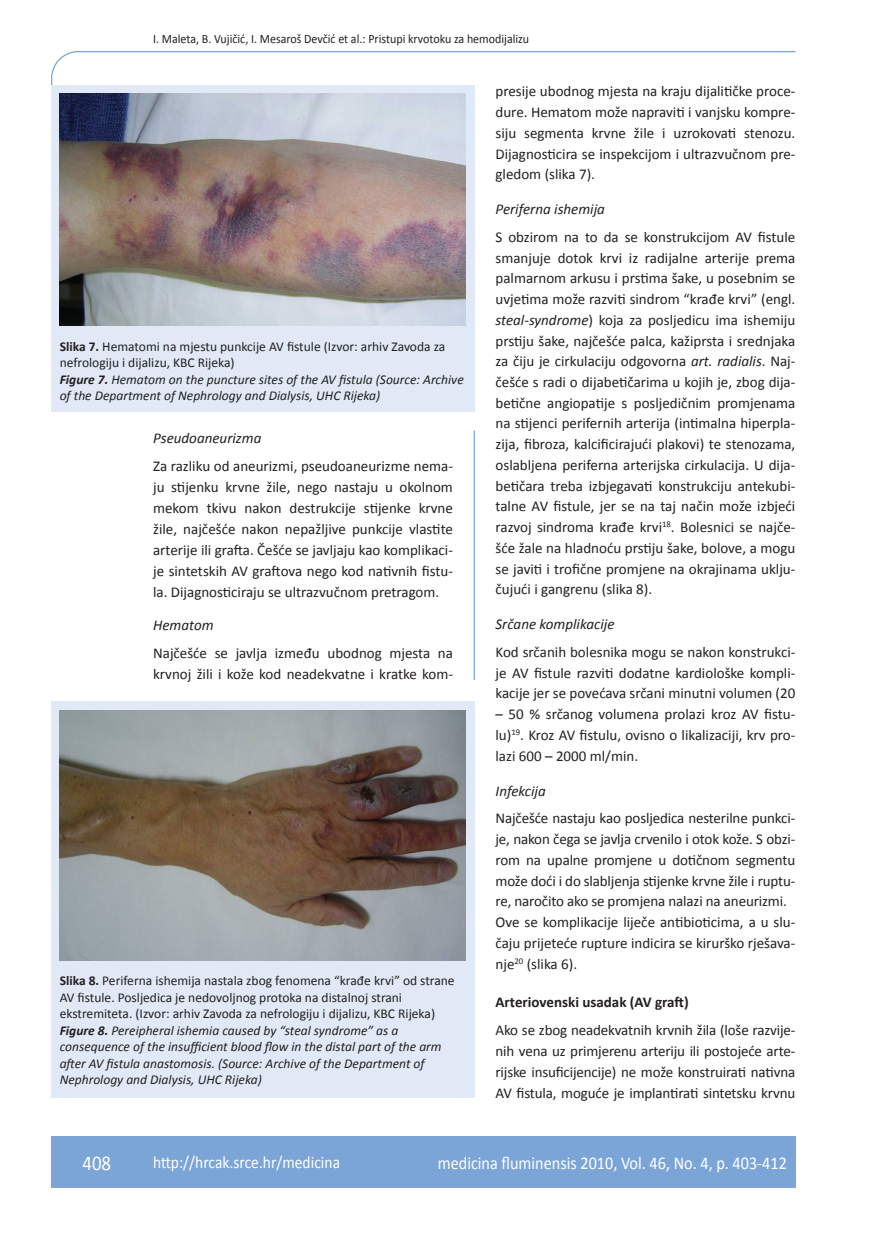
<style>
.page{position:relative;width:872px;height:1234px;background:#fff}
.page>*{position:absolute;margin:0;border:0;box-sizing:border-box;transform-origin:0 0}
.t1{font:21px "Calibri";color:#fff;scale:.9 1}
.t2{font:18px "Calibri";color:#fff;scale:.9 1}
.t3{font:17.25px "Calibri";color:#fff;scale:.9 1}
.t4{font:15px/20.7px "Calibri";color:#231f20;text-align:justify}
.t5{font:italic 15px "Calibri";color:#231f20}
.t6{font:700 15px "Calibri";color:#231f20}
.t7{font:italic 13.5px/16.5px "Calibri";color:#231f20}
.t8{font:12.75px "Calibri";color:#231f20;scale:.94 1}
.s1{font-weight:700;font-style:normal}
.s2{font-style:normal}
.s3{font-weight:700}
.s4{font-style:italic}
</style>
<div class="page">
<svg style="left:51px;top:51px;width:745px;height:275px"></svg>
<hr style="left:473px;top:430px;width:2px;height:249px;background:#7ca5d7">
<div style="left:51px;top:1135px;width:744px;height:51px;background:#7ca5d7"></div>
<div style="left:51px;top:85px;width:423px;height:326px;background:#e1e9f6"></div>
<img style="left:60px;top:94px;width:406px;height:231px">
<div style="left:51px;top:701px;width:423px;height:396px;background:#e1e9f6"></div>
<img style="left:60px;top:710px;width:406px;height:249px">
<p class="t8" style="left:153px;top:30px;width:401px">I. Maleta, B. Vujičić, I. Mesaroš Devčić et al.: Pristupi krvotoku za hemodijalizu</p>
<p class="t7" style="left:60px;top:337px;width:405px"><span class="s1">Slika 7.</span> <span class="s2">Hematomi na mjestu punkcije AV fistule (Izvor: arhiv Zavoda za nefrologiju i dijalizu, KBC Rijeka)<br></span><span class="s3">Figure 7.</span> Hematom on the puncture sites of the AV fistula (Source: Archive of the Department of Nephrology and Dialysis, UHC Rijeka)</p>
<p class="t5" style="left:153px;top:429px;width:110px">Pseudoaneurizma</p>
<p class="t4" style="left:153px;top:455px;width:301px">Za razliku od aneurizmi, pseudoaneurizme nema&shy;ju stijenku krvne žile, nego nastaju u okolnom mekom tkivu nakon destrukcije stijenke krvne žile, najčešće nakon nepažljive punkcije vlastite arterije ili grafta. Češće se javljaju kao komplikaci&shy;je sintetskih AV graftova nego kod nativnih fistu&shy;la. Dijagnosticiraju se ultrazvučnom pretragom.</p>
<p class="t5" style="left:153px;top:615px;width:62px">Hematom</p>
<p class="t4" style="left:153px;top:641px;width:301px">Najčešće se javlja između ubodnog mjesta na krvnoj žili i kože kod neadekvatne i kratke kom-</p>
<p class="t7" style="left:60px;top:971px;width:396px"><span class="s1">Slika 8.</span> <span class="s2">Periferna ishemija nastala zbog fenomena “krađe krvi” od strane AV fistule. Posljedica je nedovoljnog protoka na distalnoj strani ekstremiteta. (Izvor: arhiv Zavoda za nefrologiju i dijalizu, KBC Rijeka)<br></span><span class="s3">Figure 8.</span> Pereipheral ishemia caused by “steal syndrome” as a consequence of the insufficient blood flow in the distal part of the arm after AV fistula anastomosis. (Source: Archive of the Department of Nephrology and Dialysis, UHC Rijeka)</p>
<p class="t4" style="left:495px;top:80px;width:301px">presije ubodnog mjesta na kraju dijalitičke proce&shy;dure. Hematom može napraviti i vanjsku kompre&shy;siju segmenta krvne žile i uzrokovati stenozu.<br>Dijagnosticira se inspekcijom i ultrazvučnom pre&shy;gledom (slika 7).</p>
<p class="t5" style="left:495px;top:200px;width:111px">Periferna ishemija</p>
<p class="t4" style="left:495px;top:226px;width:301px">S obzirom na to da se konstrukcijom AV fistule smanjuje dotok krvi iz radijalne arterije prema palmarnom arkusu i prstima šake, u posebnim se uvjetima može razviti sindrom “krađe krvi” (engl. <span class="s4">steal-syndrome</span>) koja za posljedicu ima ishemiju prstiju šake, najčešće palca, kažiprsta i srednjaka za čiju je cirkulaciju odgovorna <span class="s4">art. radialis</span>. Naj&shy;češće s radi o dijabetičarima u kojih je, zbog dija&shy;betične angiopatije s posljedičnim promjenama na stijenci perifernih arterija (intimalna hiperpla&shy;zija, fibroza, kalcificirajući plakovi) te stenozama, oslabljena periferna arterijska cirkulacija. U dija&shy;betičara treba izbjegavati konstrukciju antekubi&shy;talne AV fistule, jer se na taj način može izbjeći razvoj sindroma krađe krvi<sup>18</sup>. Bolesnici se najče&shy;šće žale na hladnoću prstiju šake, bolove, a mogu se javiti i trofične promjene na okrajinama uklju&shy;čujući i gangrenu (slika 8).</p>
<p class="t5" style="left:495px;top:615px;width:120px">Srčane komplikacije</p>
<p class="t4" style="left:495px;top:640px;width:301px">Kod srčanih bolesnika mogu se nakon konstrukci&shy;je AV fistule razviti dodatne kardiološke kompli&shy;kacije jer se povećava srčani minutni volumen (20</p>
<p class="t4" style="left:495px;top:703px;width:301px">– 50 % srčanog volumena prolazi kroz AV fistu&shy;lu)<sup>19</sup>. Kroz AV fistulu, ovisno o likalizaciji, krv pro&shy;lazi 600 – 2000 ml/min.</p>
<p class="t5" style="left:495px;top:781px;width:52px">Infekcija</p>
<p class="t4" style="left:495px;top:807px;width:301px;text-align:left">Najčešće nastaju kao posljedica nesterilne punkci&shy;je, nakon čega se javlja crvenilo i otok kože. S obzi&shy;rom na upalne promjene u dotičnom segmentu može doći i do slabljenja stijenke krvne žile i ruptu&shy;re, naročito ako se promjena nalazi na aneurizmi.<br>Ove se komplikacije liječe antibioticima, a u slu&shy;čaju prijeteće rupture indicira se kirurško rješava&shy;nje<sup>20</sup> (slika 6).</p>
<p class="t6" style="left:495px;top:992px;width:195px">Arteriovenski usadak (AV graft)</p>
<p class="t4" style="left:495px;top:1018px;width:301px">Ako se zbog neadekvatnih krvnih žila (loše razvije&shy;nih vena uz primjerenu arteriju ili postojeće arte&shy;rijske insuficijencije) ne može konstruirati nativna AV fistula, moguće je implantirati sintetsku krvnu</p>
<h1 class="t1" style="left:82px;top:1149px;width:33px">408</h1>
<p class="t3" style="left:153px;top:1150px;width:209px">http://hrcak.srce.hr/medicina</p>
<p class="t2" style="left:438px;top:1151px;width:389px">medicina fluminensis 2010, Vol. 46, No. 4, p. 403-412</p>
</div>
